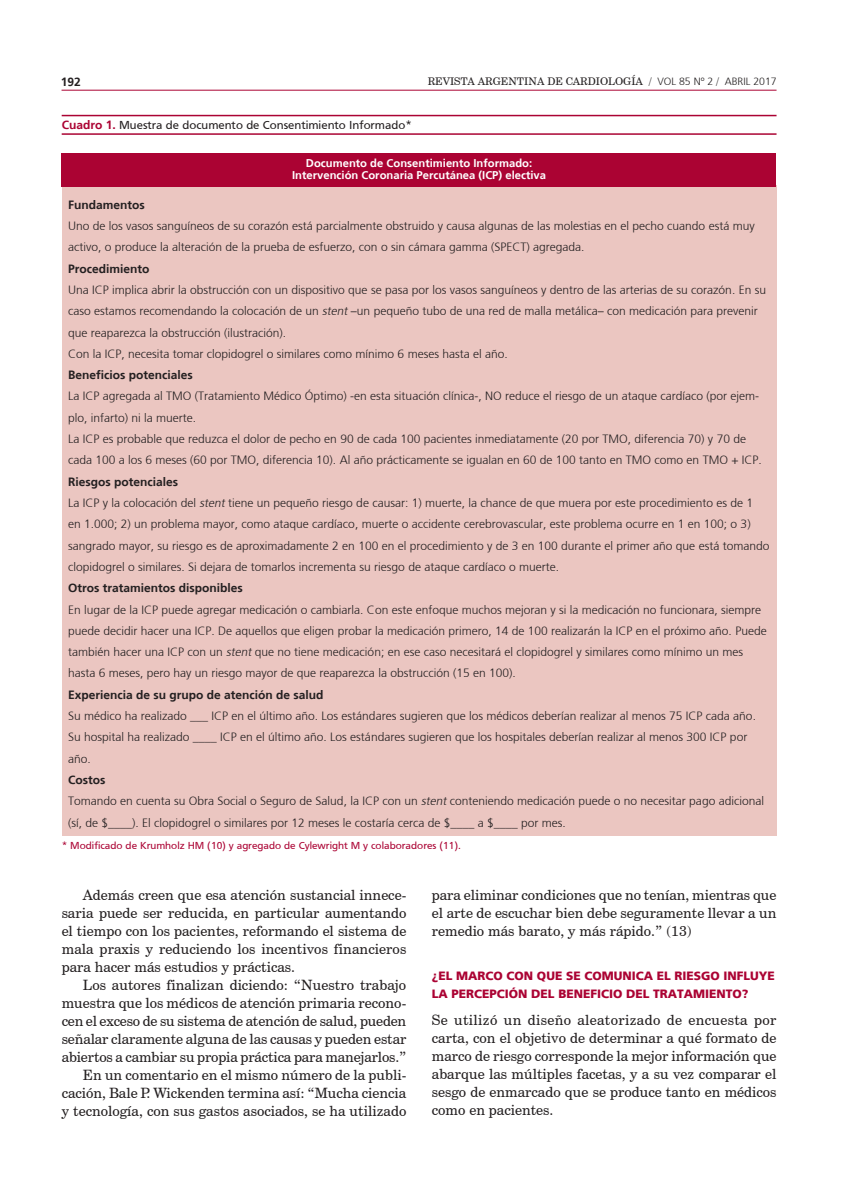
<style>
.page{position:relative;width:851px;height:1191px;background:#fff}
.page>*{position:absolute;margin:0;border:0;box-sizing:border-box;transform-origin:0 0}
.texto{font:14.25px/18px "Century Schoolbook BT";color:#231f20;text-align:justify}
.texto1{font:14.25px/18px "Century Schoolbook BT";color:#231f20;text-align:justify}
.tabla{font:300 12px/21.3px "Frutiger";color:#231f20}
.tabla-2{font:700 12px "Frutiger";color:#231f20}
.subtit{font:900 12px/18px "Frutiger";color:#ab0333}
.tabla_tit_c_raya{font:12px "Frutiger";color:#231f20}
.tabla_cab_blanco{font:700 11.25px "Frutiger";color:#fff}
.tabla_pie{font:10.5px "Frutiger";color:#ab0333}
.t1{font:10.5px "Century Schoolbook BT";color:#231f20}
.s1{font-family:"Frutiger";font-weight:300}
.s2{font-weight:700;color:#ab0333}
.s3{font-style:italic}
</style>
<div class="page">
<hr style="left:62px;top:90px;width:714px;height:1px;background:#ab0333">
<div style="left:62px;top:185px;width:714px;height:650px;background:#ebc6c1"></div>
<div style="left:62px;top:153px;width:713px;height:33px;background:#ab0333"></div>
<hr style="left:62px;top:115px;width:714px;height:1px;background:#ab0333">
<hr style="left:62px;top:133px;width:714px;height:2px;background:#ab0333">
<p class="tabla-2" style="left:61px;top:75px;width:22px">192</p>
<p class="t1" style="left:427px;top:75px;width:350px">REVISTA ARGENTINA DE CARDIOLOGÍA / <span class="s1">VOL 85 Nº 2</span> / <span class="s1">ABRIL 2017</span></p>
<p class="tabla_tit_c_raya" style="left:62px;top:118px;width:351px"><span class="s2">Cuadro 1.</span> Muestra de documento de Consentimiento Informado*</p>
<p class="tabla_cab_blanco" style="left:306px;top:156px;width:228px">Documento de Consentimiento Informado:</p>
<p class="tabla_cab_blanco" style="left:292px;top:168px;width:255px">Intervención Coronaria Percutánea (ICP) electiva</p>
<p class="tabla-2" style="left:68px;top:197px;width:78px">Fundamentos</p>
<p class="tabla" style="left:68px;top:215px;width:688px">Uno de los vasos sanguíneos de su corazón está parcialmente obstruido y causa algunas de las molestias en el pecho cuando está muy activo, o produce la alteración de la prueba de esfuerzo, con o sin cámara gamma (SPECT) agregada.</p>
<p class="tabla-2" style="left:68px;top:261px;width:83px">Procedimiento</p>
<p class="tabla" style="left:68px;top:279px;width:699px">Una ICP implica abrir la obstrucción con un dispositivo que se pasa por los vasos sanguíneos y dentro de las arterias de su corazón. En su caso estamos recomendando la colocación de un <span class="s3">stent</span> –un pequeño tubo de una red de malla metálica– con medicación para prevenir que reaparezca la obstrucción (ilustración).</p>
<p class="tabla" style="left:68px;top:343px;width:441px">Con la ICP, necesita tomar clopidogrel o similares como mínimo 6 meses hasta el año.</p>
<p class="tabla-2" style="left:68px;top:368px;width:126px">Beneficios potenciales</p>
<p class="tabla" style="left:68px;top:386px;width:692px">La ICP agregada al TMO (Tratamiento Médico Óptimo) -en esta situación clínica-, NO reduce el riesgo de un ataque cardíaco (por ejem&shy;plo, infarto) ni la muerte.</p>
<p class="tabla" style="left:68px;top:428px;width:695px">La ICP es probable que reduzca el dolor de pecho en 90 de cada 100 pacientes inmediatamente (20 por TMO, diferencia 70) y 70 de cada 100 a los 6 meses (60 por TMO, diferencia 10). Al año prácticamente se igualan en 60 de 100 tanto en TMO como en TMO + ICP.</p>
<p class="tabla-2" style="left:68px;top:474px;width:112px">Riesgos potenciales</p>
<p class="tabla" style="left:68px;top:492px;width:702px">La ICP y la colocación del <span class="s3">stent</span> tiene un pequeño riesgo de causar: 1) muerte, la chance de que muera por este procedimiento es de 1<br>en 1.000; 2) un problema mayor, como ataque cardíaco, muerte o accidente cerebrovascular, este problema ocurre en 1 en 100; o 3) sangrado mayor, su riesgo es de aproximadamente 2 en 100 en el procedimiento y de 3 en 100 durante el primer año que está tomando clopidogrel o similares. Si dejara de tomarlos incrementa su riesgo de ataque cardíaco o muerte.</p>
<p class="tabla-2" style="left:68px;top:581px;width:176px">Otros tratamientos disponibles</p>
<p class="tabla" style="left:68px;top:599px;width:700px">En lugar de la ICP puede agregar medicación o cambiarla. Con este enfoque muchos mejoran y si la medicación no funcionara, siempre puede decidir hacer una ICP. De aquellos que eligen probar la medicación primero, 14 de 100 realizarán la ICP en el próximo año. Puede también hacer una ICP con un <span class="s3">stent</span> que no tiene medicación; en ese caso necesitará el clopidogrel y similares como mínimo un mes hasta 6 meses, pero hay un riesgo mayor de que reaparezca la obstrucción (15 en 100).</p>
<p class="tabla-2" style="left:68px;top:687px;width:257px">Experiencia de su grupo de atención de salud</p>
<p class="tabla" style="left:68px;top:705px;width:689px">Su médico ha realizado ___ ICP en el último año. Los estándares sugieren que los médicos deberían realizar al menos 75 ICP cada año.<br>Su hospital ha realizado ____ ICP en el último año. Los estándares sugieren que los hospitales deberían realizar al menos 300 ICP por año.</p>
<p class="tabla-2" style="left:68px;top:772px;width:39px">Costos</p>
<p class="tabla" style="left:68px;top:790px;width:697px">Tomando en cuenta su Obra Social o Seguro de Salud, la ICP con un <span class="s3">stent</span> conteniendo medicación puede o no necesitar pago adicional (sí, de $____). El clopidogrel o similares por 12 meses le costaría cerca de $____ a $____ por mes.</p>
<p class="tabla_pie" style="left:62px;top:839px;width:401px">* Modificado de Krumholz HM (10) y agregado de Cylewright M y colaboradores (11).</p>
<p class="texto" style="left:62px;top:885px;width:346px;text-indent:21px">Además creen que esa atención sustancial innece&shy;saria puede ser reducida, en particular aumentando el tiempo con los pacientes, reformando el sistema de mala praxis y reduciendo los incentivos financieros para hacer más estudios y prácticas.</p>
<p class="texto" style="left:62px;top:975px;width:346px;text-indent:21px">Los autores finalizan diciendo: “Nuestro trabajo muestra que los médicos de atención primaria recono&shy;cen el exceso de su sistema de atención de salud, pueden señalar claramente alguna de las causas y pueden estar abiertos a cambiar su propia práctica para manejarlos.”</p>
<p class="texto" style="left:62px;top:1065px;width:346px;text-indent:21px">En un comentario en el mismo número de la publi&shy;cación, Bale P. Wickenden termina así: “Mucha ciencia y tecnología, con sus gastos asociados, se ha utilizado</p>
<p class="texto" style="left:432px;top:885px;width:346px">para eliminar condiciones que no tenían, mientras que el arte de escuchar bien debe seguramente llevar a un remedio más barato, y más rápido.” (13)</p>
<p class="subtit" style="left:432px;top:967px;width:344px">¿EL MARCO CON QUE SE COMUNICA EL RIESGO INFLUYE<br>LA PERCEPCIÓN DEL BENEFICIO DEL TRATAMIENTO?</p>
<p class="texto1" style="left:432px;top:1010px;width:346px">Se utilizó un diseño aleatorizado de encuesta por carta, con el objetivo de determinar a qué formato de marco de riesgo corresponde la mejor información que abarque las múltiples facetas, y a su vez comparar el sesgo de enmarcado que se produce tanto en médicos como en pacientes.</p>
</div>
